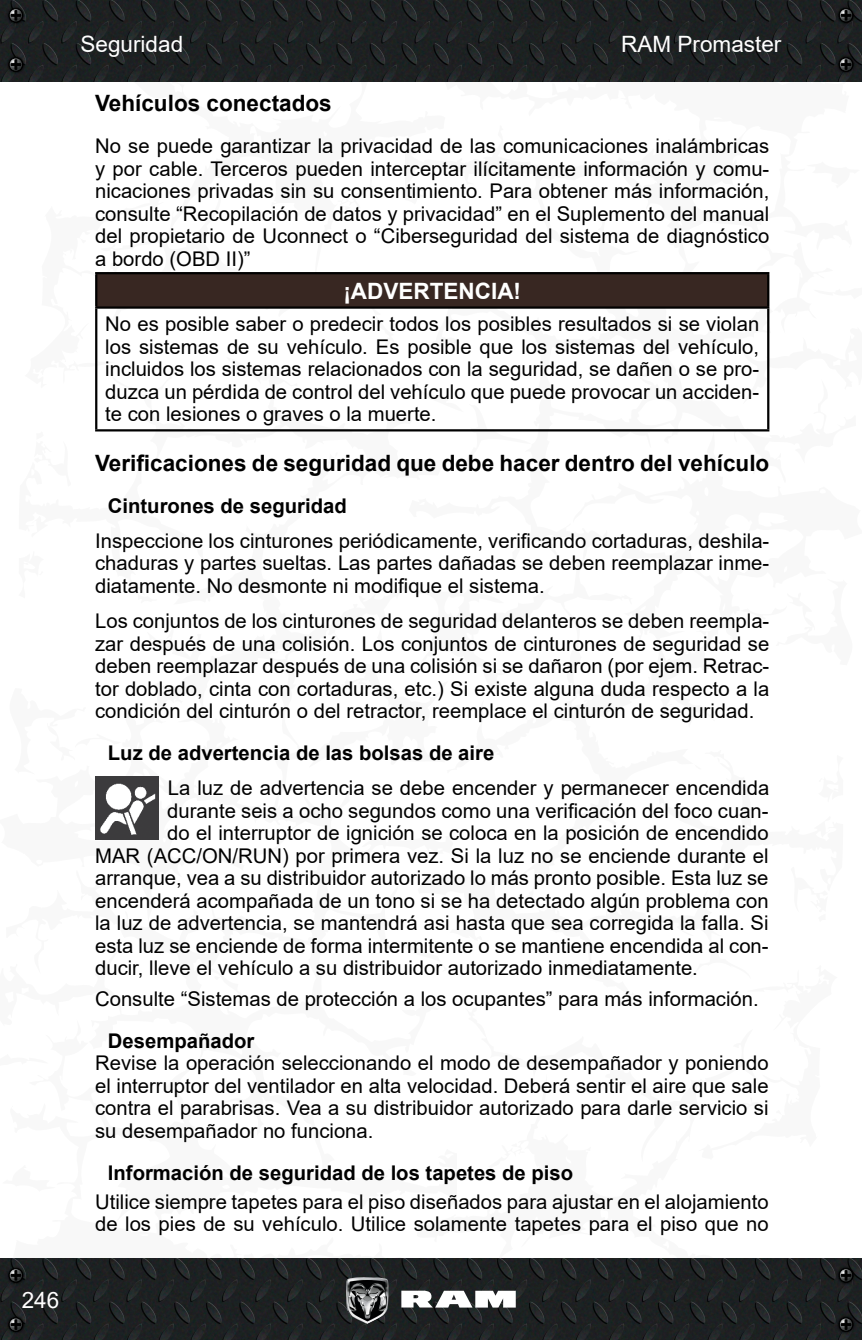
<style>
.page{position:relative;width:862px;height:1340px;background:#fff}
.page>*{position:absolute;margin:0;border:0;box-sizing:border-box;transform-origin:0 0}
._2_Subtítulo{font:700 22.5px "Arial";color:#000}
.t1{font:22.5px "Arial";color:#fff}
.Adver_Preca_Título{font:700 22.5px "Arial";color:#fff}
._4_Normal{font:20.25px/22.5px "Arial";color:#000;text-align:justify}
._3_Tercer_sub{font:700 20.25px "Arial";color:#000}
</style>
<div class="page">
<svg style="left:861px;top:39px;width:1px;height:1259px"></svg>
<img style="left:0;top:0;width:861px;height:81px">
<img style="left:0;top:1258px;width:861px;height:81px">
<svg style="left:401px;top:1290px;width:114px;height:17px"></svg>
<img style="left:346px;top:1276px;width:42px;height:47px">
<img style="left:5px;top:4px;width:22px;height:22px">
<svg style="left:8px;top:8px;width:16px;height:15px"></svg>
<img style="left:5px;top:1264px;width:22px;height:22px">
<svg style="left:8px;top:1267px;width:16px;height:15px"></svg>
<img style="left:834px;top:4px;width:22px;height:22px">
<svg style="left:837px;top:8px;width:16px;height:15px"></svg>
<img style="left:834px;top:1264px;width:22px;height:22px">
<svg style="left:837px;top:1267px;width:16px;height:15px"></svg>
<img style="left:5px;top:53px;width:22px;height:23px">
<svg style="left:8px;top:57px;width:16px;height:15px"></svg>
<img style="left:5px;top:1313px;width:22px;height:22px">
<svg style="left:8px;top:1316px;width:16px;height:15px"></svg>
<img style="left:834px;top:53px;width:22px;height:23px">
<svg style="left:837px;top:57px;width:16px;height:15px"></svg>
<img style="left:834px;top:1313px;width:22px;height:22px">
<svg style="left:837px;top:1316px;width:16px;height:15px"></svg>
<div style="left:96px;top:273px;width:671px;height:34px;background:#382722"></div>
<hr style="left:95px;top:272px;width:674px;height:2px;background:#000">
<hr style="left:95px;top:274px;width:2px;height:32px;background:#000">
<hr style="left:766px;top:274px;width:3px;height:32px;background:#000">
<hr style="left:95px;top:306px;width:674px;height:3px;background:#000">
<hr style="left:95px;top:309px;width:2px;height:120px;background:#000">
<hr style="left:766px;top:309px;width:3px;height:120px;background:#000">
<hr style="left:95px;top:429px;width:674px;height:2px;background:#000">
<img style="left:95px;top:776px;width:64px;height:63px">
<p class="t1" style="left:22px;top:1284px;width:39px">246</p>
<p class="t1" style="left:80px;top:29px;width:104px">Seguridad</p>
<p class="t1" style="left:621px;top:29px;width:162px">RAM Promaster</p>
<p class="_2_Subtítulo" style="left:95px;top:88px;width:238px">Vehículos conectados</p>
<p class="_4_Normal" style="left:95px;top:135px;width:675px">No se puede garantizar la privacidad de las comunicaciones inalámbricas y por cable. Terceros pueden interceptar ilícitamente información y comu&shy;nicaciones privadas sin su consentimiento. Para obtener más información, consulte “Recopilación de datos y privacidad” en el Suplemento del manual del propietario de Uconnect o “Ciberseguridad del sistema de diagnóstico a bordo (OBD II)”</p>
<p class="Adver_Preca_Título" style="left:343px;top:275px;width:179px">¡ADVERTENCIA!</p>
<p class="_4_Normal" style="left:105px;top:313px;width:655px">No es posible saber o predecir todos los posibles resultados si se violan los sistemas de su vehículo. Es posible que los sistemas del vehículo, incluidos los sistemas relacionados con la seguridad, se dañen o se pro&shy;duzca un pérdida de control del vehículo que puede provocar un acciden&shy;te con lesiones o graves o la muerte.</p>
<p class="_2_Subtítulo" style="left:95px;top:447px;width:675px">Verificaciones de seguridad que debe hacer dentro del vehículo</p>
<p class="_3_Tercer_sub" style="left:108px;top:491px;width:240px">Cinturones de seguridad</p>
<p class="_4_Normal" style="left:95px;top:529px;width:675px">Inspeccione los cinturones periódicamente, verificando cortaduras, deshila&shy;chaduras y partes sueltas. Las partes dañadas se deben reemplazar inme&shy;diatamente. No desmonte ni modifique el sistema.</p>
<p class="_4_Normal" style="left:95px;top:609px;width:675px">Los conjuntos de los cinturones de seguridad delanteros se deben reempla&shy;zar después de una colisión. Los conjuntos de cinturones de seguridad se deben reemplazar después de una colisión si se dañaron (por ejem. Retrac&shy;tor doblado, cinta con cortaduras, etc. ) Si existe alguna duda respecto a la condición del cinturón o del retractor, reemplace el cinturón de seguridad.</p>
<p class="_3_Tercer_sub" style="left:108px;top:738px;width:388px">Luz de advertencia de las bolsas de aire</p>
<p class="_4_Normal" style="left:168px;top:776px;width:602px">La luz de advertencia se debe encender y permanecer encendida</p>
<p class="_4_Normal" style="left:167px;top:799px;width:602px">durante seis a ocho segundos como una verificación del foco cuan-</p>
<p class="_4_Normal" style="left:167px;top:821px;width:602px">do el interruptor de ignición se coloca en la posición de encendido</p>
<p class="_4_Normal" style="left:95px;top:844px;width:674px">MAR (ACC/ON/RUN) por primera vez. Si la luz no se enciende durante el</p>
<p class="_4_Normal" style="left:95px;top:866px;width:674px">arranque, vea a su distribuidor autorizado lo más pronto posible. Esta luz se</p>
<p class="_4_Normal" style="left:95px;top:889px;width:674px">encenderá acompañada de un tono si se ha detectado algún problema con</p>
<p class="_4_Normal" style="left:95px;top:911px;width:674px">la luz de advertencia, se mantendrá asi hasta que sea corregida la falla. Si</p>
<p class="_4_Normal" style="left:95px;top:934px;width:674px">esta luz se enciende de forma intermitente o se mantiene encendida al con-</p>
<p class="_4_Normal" style="left:95px;top:956px;width:600px">ducir, lleve el vehículo a su distribuidor autorizado inmediatamente.</p>
<p class="_4_Normal" style="left:95px;top:987px;width:664px">Consulte “Sistemas de protección a los ocupantes” para más información.</p>
<p class="_3_Tercer_sub" style="left:108px;top:1026px;width:148px">Desempañador</p>
<p class="_4_Normal" style="left:95px;top:1051px;width:674px">Revise la operación seleccionando el modo de desempañador y poniendo el interruptor del ventilador en alta velocidad. Deberá sentir el aire que sale contra el parabrisas. Vea a su distribuidor autorizado para darle servicio si su desempañador no funciona.</p>
<p class="_3_Tercer_sub" style="left:108px;top:1158px;width:466px">Información de seguridad de los tapetes de piso</p>
<p class="_4_Normal" style="left:95px;top:1190px;width:674px">Utilice siempre tapetes para el piso diseñados para ajustar en el alojamiento de los pies de su vehículo. Utilice solamente tapetes para el piso que no</p>
</div>
